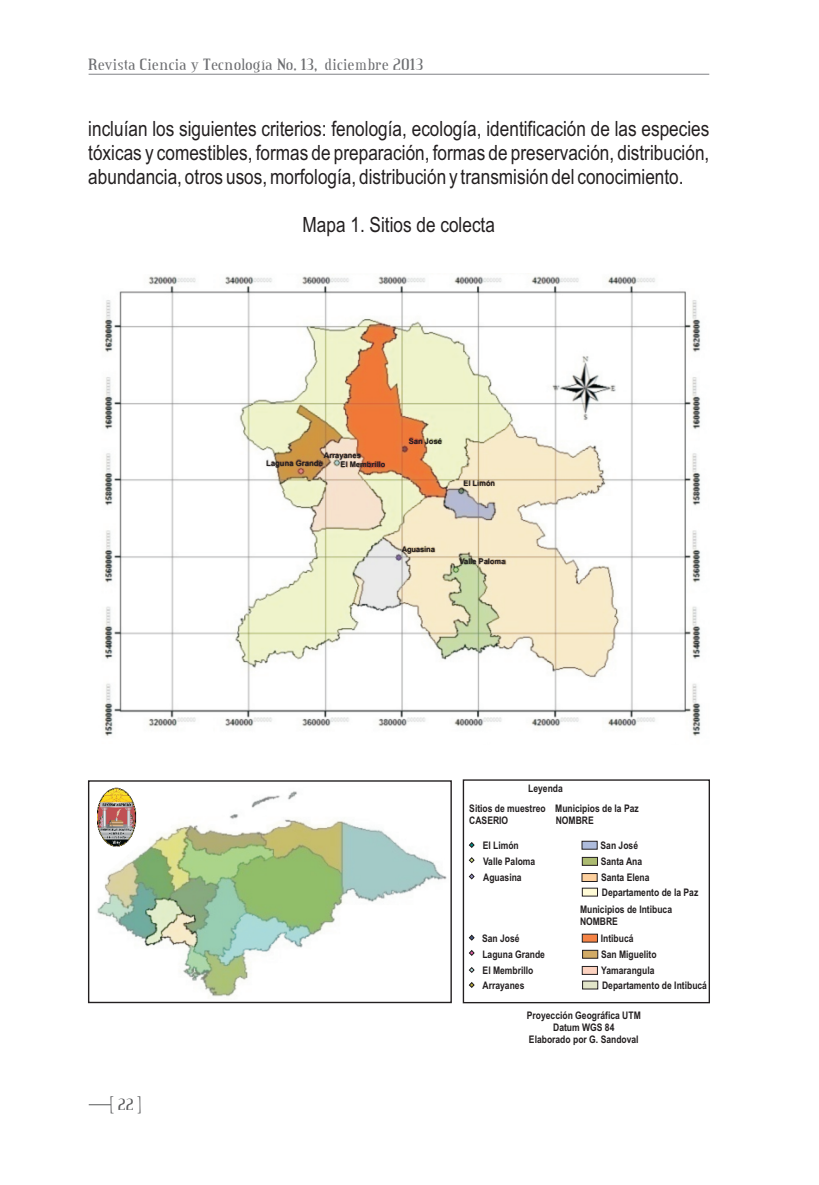
<style>
.page{position:relative;width:819px;height:1185px;background:#fff}
.page>*{position:absolute;margin:0;border:0;box-sizing:border-box;transform-origin:0 0}
.t1{font:21px/24.2px "Arial Narrow";color:#231f20;text-align:justify}
.t2{font:17.5px "Credit Valley";color:#6c6d70;scale:1.04 1}
.t3{font:17.5px "Credit Valley";color:#57585a}
.t4{font:700 10.5px/11.9px "Arial Narrow";color:#231f20}
.t5{font:700 7.7px/9.1px "Arial";color:#231f20}
.t6{font:700 7.7px "Arial";color:#231f20;scale:.96 1}
</style>
<div class="page">
<svg style="left:469px;top:842px;width:6px;height:6px"></svg>
<svg style="left:469px;top:934px;width:6px;height:6px"></svg>
<svg style="left:469px;top:857px;width:6px;height:6px"></svg>
<svg style="left:469px;top:950px;width:6px;height:6px"></svg>
<svg style="left:469px;top:873px;width:6px;height:6px"></svg>
<svg style="left:469px;top:967px;width:6px;height:6px"></svg>
<svg style="left:469px;top:982px;width:6px;height:6px"></svg>
<div style="left:463px;top:779px;width:247px;height:224px;border:1px solid #231f20"></div>
<svg style="left:581px;top:840px;width:17px;height:9px"></svg>
<svg style="left:582px;top:933px;width:16px;height:9px"></svg>
<svg style="left:582px;top:856px;width:16px;height:9px"></svg>
<svg style="left:582px;top:949px;width:16px;height:9px"></svg>
<svg style="left:582px;top:966px;width:16px;height:8px"></svg>
<svg style="left:581px;top:873px;width:17px;height:23px"></svg>
<svg style="left:582px;top:980px;width:16px;height:9px"></svg>
<img style="left:97px;top:791px;width:350px;height:206px">
<img style="left:98px;top:787px;width:39px;height:66px">
<div style="left:88px;top:780px;width:364px;height:223px;border:1px solid #231f20"></div>
<hr style="left:89px;top:74px;width:620px;height:1px;background:#808285">
<img style="left:104px;top:276px;width:597px;height:460px">
<svg style="left:89px;top:1104px;width:23px;height:2px"></svg>
<h2 class="t2" style="left:88px;top:58px;width:324px">Revista Ciencia y Tecnología No. 13, diciembre 2013</h2>
<p class="t1" style="left:88px;top:118px;width:623px">incluían los siguientes criterios: fenología, ecología, identificación de las especies tóxicas y comestibles, formas de preparación, formas de preservación, distribución, abundancia, otros usos, morfología, distribución y transmisión del conocimiento.</p>
<h1 class="t1" style="left:303px;top:215px;width:194px">Mapa 1. Sitios de colecta</h1>
<h2 class="t3" style="left:118px;top:1098px;width:17px">22</h2>
<p class="t5" style="left:266px;top:459px;width:58px">Laguna Grande</p>
<p class="t5" style="left:340px;top:451px;width:46px;text-indent:-16px">Arrayanes<br>El Membrillo</p>
<p class="t5" style="left:409px;top:437px;width:35px">San José</p>
<p class="t5" style="left:463px;top:479px;width:33px">El Limón</p>
<p class="t6" style="left:402px;top:546px;width:36px">Aguasina</p>
<p class="t5" style="left:460px;top:557px;width:47px">Valle Paloma</p>
<p class="t4" style="left:469px;top:778px;width:171px;line-height:20.7px;text-indent:59px">Leyenda<br>Sitios de muestreo Municipios de la Paz</p>
<p class="t4" style="left:469px;top:815px;width:40px">CASERIO</p>
<p class="t4" style="left:556px;top:815px;width:39px">NOMBRE</p>
<p class="t4" style="left:483px;top:840px;width:38px">El Limón</p>
<p class="t4" style="left:601px;top:840px;width:39px">San José</p>
<p class="t4" style="left:483px;top:856px;width:54px">Valle Paloma</p>
<p class="t4" style="left:601px;top:856px;width:43px">Santa Ana</p>
<p class="t4" style="left:483px;top:872px;width:40px">Aguasina</p>
<p class="t4" style="left:601px;top:872px;width:50px">Santa Elena</p>
<p class="t4" style="left:602px;top:887px;width:98px">Departamento de la Paz</p>
<p class="t4" style="left:580px;top:903px;width:94px">Municipios de Intibuca<br>NOMBRE</p>
<p class="t4" style="left:482px;top:933px;width:39px">San José</p>
<p class="t4" style="left:601px;top:933px;width:34px">Intibucá</p>
<p class="t4" style="left:482px;top:949px;width:64px">Laguna Grande</p>
<p class="t4" style="left:601px;top:949px;width:57px">San Miguelito</p>
<p class="t4" style="left:601px;top:965px;width:55px">Yamarangula</p>
<p class="t4" style="left:483px;top:963px;width:52px;line-height:15px">El Membrillo<br>Arrayanes</p>
<p class="t4" style="left:527px;top:1010px;width:115px;text-align:center">Proyección Geográfica UTM<br>Datum WGS 84<br>Elaborado por G. Sandoval</p>
<p class="t4" style="left:602px;top:980px;width:106px">Departamento de Intibucá</p>
</div>
